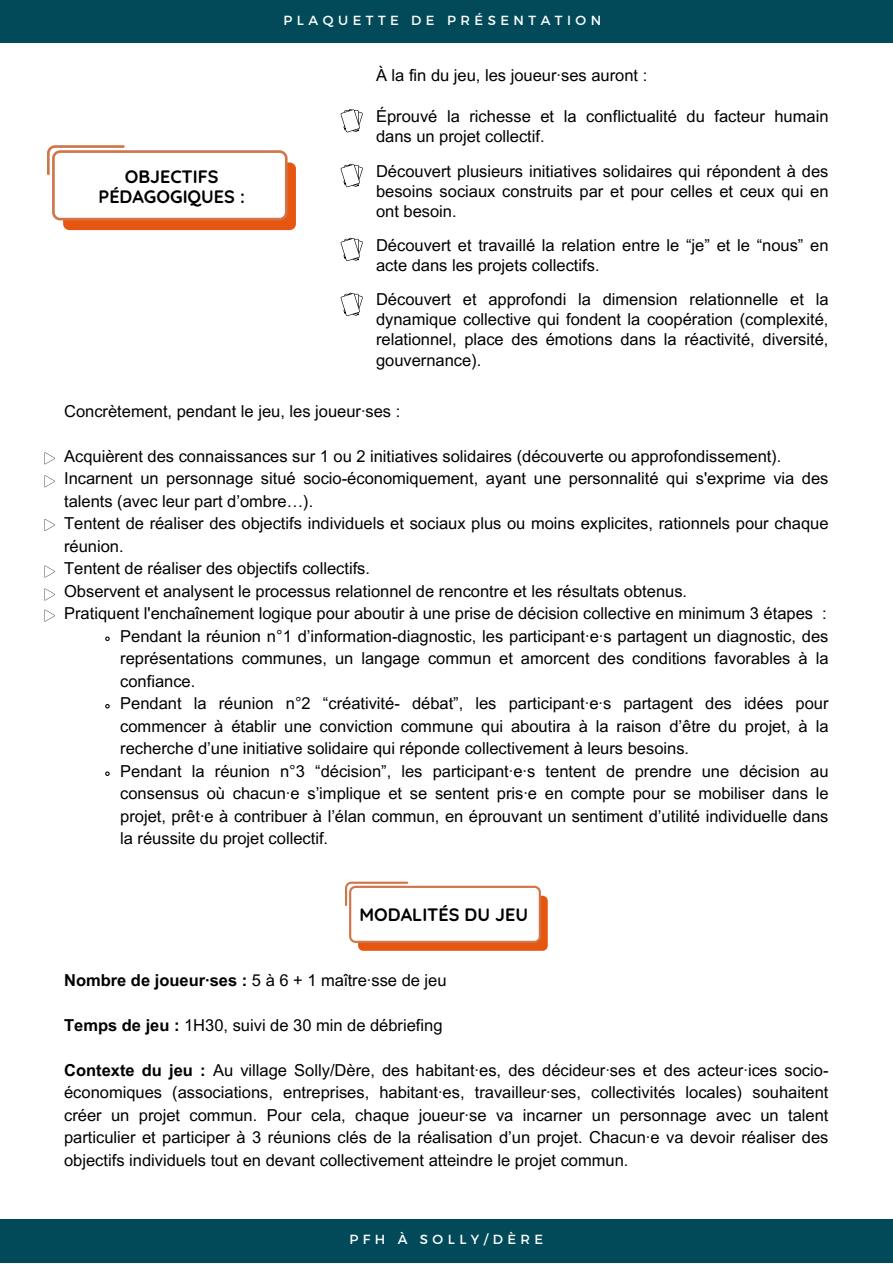
<style>
.page{position:relative;width:893px;height:1264px;background:#fff}
.page>*{position:absolute;margin:0;border:0;box-sizing:border-box;transform-origin:0 0}
.t1{font:700 18px/20.2px "Quicksand";color:#000;text-align:center}
.t2{font:16.5px/22.5px "Arial MT Pro";color:#000;text-align:justify}
.t3{font:13.2px "Montserrat";letter-spacing:.34em;color:#fff}
.s1{font-weight:700}
</style>
<div class="page">
<div style="left:0;top:1219px;width:892px;height:43px;background:#024a59"></div>
<div style="left:0;top:0;width:892px;height:43px;background:#024a59"></div>
<div style="left:63px;top:162px;width:232px;height:68px;background:#e75611;border-radius:6px"></div>
<svg style="left:47px;top:145px;width:240px;height:75px"></svg>
<svg style="left:340px;top:292px;width:23px;height:24px"></svg>
<svg style="left:340px;top:238px;width:23px;height:23px"></svg>
<svg style="left:340px;top:164px;width:23px;height:23px"></svg>
<svg style="left:340px;top:109px;width:23px;height:23px"></svg>
<svg style="left:105px;top:636px;width:5px;height:5px"></svg>
<svg style="left:105px;top:704px;width:5px;height:5px"></svg>
<svg style="left:105px;top:771px;width:5px;height:5px"></svg>
<div style="left:358px;top:895px;width:189px;height:55px;background:#e75611;border-radius:5px"></div>
<svg style="left:345px;top:881px;width:196px;height:61px"></svg>
<svg style="left:45px;top:452px;width:10px;height:12px"></svg>
<svg style="left:45px;top:475px;width:10px;height:12px"></svg>
<svg style="left:45px;top:519px;width:10px;height:12px"></svg>
<svg style="left:45px;top:565px;width:10px;height:12px"></svg>
<svg style="left:45px;top:588px;width:10px;height:12px"></svg>
<svg style="left:45px;top:609px;width:10px;height:12px"></svg>
<p class="t3" style="left:283px;top:12px;width:319px">PLAQUETTE DE PRÉSENTATION</p>
<p class="t2" style="left:376px;top:66px;width:273px">À la fin du jeu, les joueur·ses auront :</p>
<p class="t2" style="left:376px;top:108px;width:454px;line-height:20.2px">Éprouvé la richesse et la conflictualité du facteur humain dans un projet collectif.</p>
<p class="t1" style="left:98px;top:166px;width:148px">OBJECTIFS<br>PÉDAGOGIQUES :</p>
<p class="t2" style="left:376px;top:163px;width:454px;line-height:20.2px">Découvert plusieurs initiatives solidaires qui répondent à des besoins sociaux construits par et pour celles et ceux qui en ont besoin.</p>
<p class="t2" style="left:376px;top:237px;width:454px;line-height:20.2px">Découvert et travaillé la relation entre le “je” et le “nous” en acte dans les projets collectifs.</p>
<p class="t2" style="left:376px;top:291px;width:454px;line-height:20.2px">Découvert et approfondi la dimension relationnelle et la dynamique collective qui fondent la coopération (complexité, relationnel, place des émotions dans la réactivité, diversité, gouvernance).</p>
<p class="t2" style="left:64px;top:401px;width:338px">Concrètement, pendant le jeu, les joueur·ses :</p>
<p class="t2" style="left:64px;top:446px;width:718px">Acquièrent des connaissances sur 1 ou 2 initiatives solidaires (découverte ou approfondissement).</p>
<p class="t2" style="left:64px;top:469px;width:765px">Incarnent un personnage situé socio-économiquement, ayant une personnalité qui s'exprime via des talents (avec leur part d’ombre…).</p>
<p class="t2" style="left:64px;top:514px;width:765px">Tentent de réaliser des objectifs individuels et sociaux plus ou moins explicites, rationnels pour chaque réunion.</p>
<p class="t2" style="left:64px;top:559px;width:307px">Tentent de réaliser des objectifs collectifs.</p>
<p class="t2" style="left:64px;top:581px;width:624px">Observent et analysent le processus relationnel de rencontre et les résultats obtenus.</p>
<p class="t2" style="left:64px;top:604px;width:764px">Pratiquent l'enchaînement logique pour aboutir à une prise de décision collective en minimum 3 étapes :</p>
<p class="t2" style="left:120px;top:626px;width:709px">Pendant la réunion n°1 d’information-diagnostic, les participant·e·s partagent un diagnostic, des représentations communes, un langage commun et amorcent des conditions favorables à la confiance.</p>
<p class="t2" style="left:120px;top:694px;width:709px">Pendant la réunion n°2 “créativité- débat”, les participant·e·s partagent des idées pour commencer à établir une conviction commune qui aboutira à la raison d’être du projet, à la recherche d’une initiative solidaire qui réponde collectivement à leurs besoins.</p>
<p class="t2" style="left:120px;top:761px;width:709px">Pendant la réunion n°3 “décision”, les participant·e·s tentent de prendre une décision au consensus où chacun·e s’implique et se sentent pris·e en compte pour se mobiliser dans le projet, prêt·e à contribuer à l’élan commun, en éprouvant un sentiment d’utilité individuelle dans la réussite du projet collectif.</p>
<p class="t1" style="left:359px;top:904px;width:170px">MODALITÉS DU JEU</p>
<p class="t2" style="left:64px;top:970px;width:384px"><span class="s1">Nombre de joueur·ses :</span> 5 à 6 + 1 maître·sse de jeu</p>
<p class="t2" style="left:64px;top:1015px;width:380px"><span class="s1">Temps de jeu :</span> 1H30, suivi de 30 min de débriefing</p>
<p class="t2" style="left:64px;top:1060px;width:765px"><span class="s1">Contexte du jeu :</span> Au village Solly/Dère, des habitant·es, des décideur·ses et des acteur·ices socio&shy;économiques (associations, entreprises, habitant·es, travailleur·ses, collectivités locales) souhaitent créer un projet commun. Pour cela, chaque joueur·se va incarner un personnage avec un talent particulier et participer à 3 réunions clés de la réalisation d’un projet. Chacun·e va devoir réaliser des objectifs individuels tout en devant collectivement atteindre le projet commun.</p>
<p class="t3" style="left:349px;top:1230px;width:195px">PFH À SOLLY/DÈRE</p>
</div>
